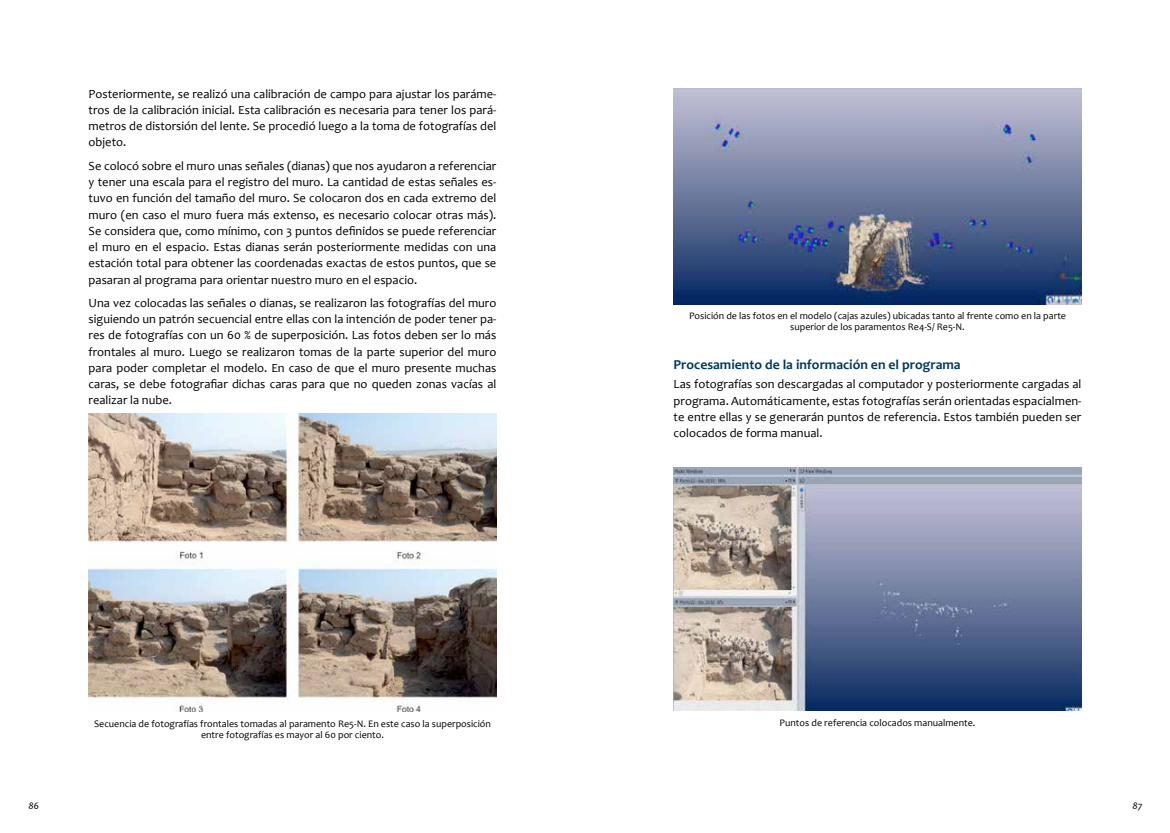
<style>
.page{position:relative;width:1170px;height:833px;background:#fff}
.page>*{position:absolute;margin:0;border:0;box-sizing:border-box;transform-origin:0 0}
.t1{font:700 13.75px "Candara";color:#003b5b}
.t2{font:12.5px/16.2px "Candara";color:#000;text-align:justify}
.t3{font:10px/11.2px "Candara";color:#000;text-align:center}
.t4{font:italic 10px "Candara";color:#000}
</style>
<div class="page">
<img style="left:89px;top:414px;width:407px;height:297px">
<img style="left:673px;top:89px;width:408px;height:216px">
<img style="left:673px;top:468px;width:408px;height:242px">
<p class="t2" style="left:89px;top:85px;width:409px">Posteriormente, se realizó una calibración de campo para ajustar los paráme&shy;tros de la calibración inicial. Esta calibración es necesaria para tener los pará&shy;metros de distorsión del lente. Se procedió luego a la toma de fotografías del objeto.</p>
<p class="t2" style="left:89px;top:157px;width:409px">Se colocó sobre el muro unas señales (dianas) que nos ayudaron a referenciar y tener una escala para el registro del muro. La cantidad de estas señales es&shy;tuvo en función del tamaño del muro. Se colocaron dos en cada extremo del muro (en caso el muro fuera más extenso, es necesario colocar otras más).<br>Se considera que, como mínimo, con 3 puntos definidos se puede referenciar el muro en el espacio. Estas dianas serán posteriormente medidas con una estación total para obtener las coordenadas exactas de estos puntos, que se pasaran al programa para orientar nuestro muro en el espacio.</p>
<p class="t2" style="left:89px;top:295px;width:409px">Una vez colocadas las señales o dianas, se realizaron las fotografías del muro siguiendo un patrón secuencial entre ellas con la intención de poder tener pa&shy;res de fotografías con un 60 % de superposición. Las fotos deben ser lo más frontales al muro. Luego se realizaron tomas de la parte superior del muro para poder completar el modelo. En caso de que el muro presente muchas caras, se debe fotografiar dichas caras para que no queden zonas vacías al realizar la nube.</p>
<p class="t3" style="left:94px;top:717px;width:398px">Secuencia de fotografías frontales tomadas al paramento Re5-N. En este caso la superposición entre fotografías es mayor al 60 por ciento.</p>
<p class="t3" style="left:689px;top:310px;width:378px">Posición de las fotos en el modelo (cajas azules) ubicadas tanto al frente como en la parte superior de los paramentos Re4-S/ Re5-N.</p>
<p class="t1" style="left:673px;top:355px;width:288px">Procesamiento de la información en el programa</p>
<p class="t2" style="left:673px;top:376px;width:409px">Las fotografías son descargadas al computador y posteriormente cargadas al programa. Automáticamente, estas fotografías serán orientadas espacialmen&shy;te entre ellas y se generarán puntos de referencia. Estos también pueden ser colocados de forma manual.</p>
<p class="t3" style="left:779px;top:716px;width:197px">Puntos de referencia colocados manualmente.</p>
<p class="t4" style="left:28px;top:799px;width:12px">86</p>
<p class="t4" style="left:1132px;top:799px;width:11px">87</p>
</div>
